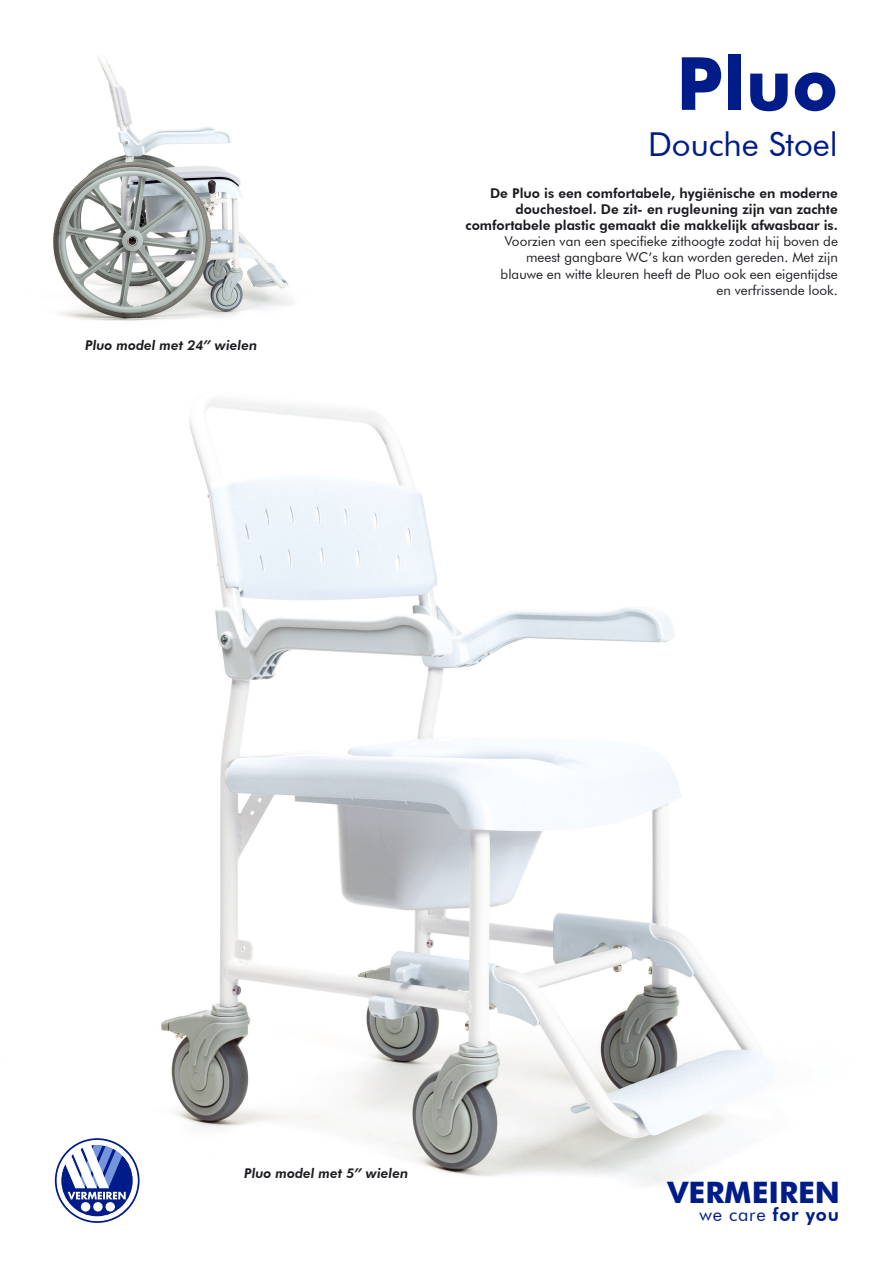
<style>
.page{position:relative;width:893px;height:1263px;background:#fff}
.page>*{position:absolute;margin:0;border:0;box-sizing:border-box;transform-origin:0 0}
.t1{font:700 73.5px "Futura BT";color:#001c88}
.t2{font:33px "Futura BT";color:#001c88}
.t3{font:700 29.55px "Futura BT";color:#001c88}
.t4{font:18.15px "Futura BT";letter-spacing:.04em;color:#001c88}
.t5{font:13.5px/16.2px "Futura BT";color:#1b1c20;text-align:right}
.t6{font:800 13.5px/16.2px "Futura BT";color:#1b1c20;text-align:right}
.t7{font:italic 800 13.5px "Futura BT";color:#1b1c20}
.s1{font-weight:800}
</style>
<div class="page">
<img style="left:54px;top:399px;width:717px;height:824px">
<svg style="left:57px;top:1140px;width:81px;height:81px"></svg>
<img style="left:53px;top:56px;width:241px;height:265px">
<p class="t7" style="left:85px;top:337px;width:174px">Pluo model met 24” wielen</p>
<h1 class="t1" style="left:676px;top:39px;width:163px">Pluo</h1>
<h2 class="t2" style="left:648px;top:124px;width:191px">Douche Stoel</h2>
<p class="t6" style="left:465px;top:185px;width:374px">De Pluo is een comfortabele, hygiënische en moderne douchestoel. De zit- en rugleuning zijn van zachte comfortabele plastic gemaakt die makkelijk afwasbaar is.</p>
<p class="t5" style="left:501px;top:233px;width:339px">Voorzien van een specifieke zithoogte zodat hij boven de meest gangbare WC’s kan worden gereden. Met zijn blauwe en witte kleuren heeft de Pluo ook een eigentijdse en verfrissende look.</p>
<p class="t7" style="left:244px;top:1165px;width:166px">Pluo model met 5” wielen</p>
<h3 class="t3" style="left:668px;top:1175px;width:174px">VERMEIREN</h3>
<h3 class="t4" style="left:699px;top:1203px;width:141px">we care <span class="s1">for you</span></h3>
</div>
